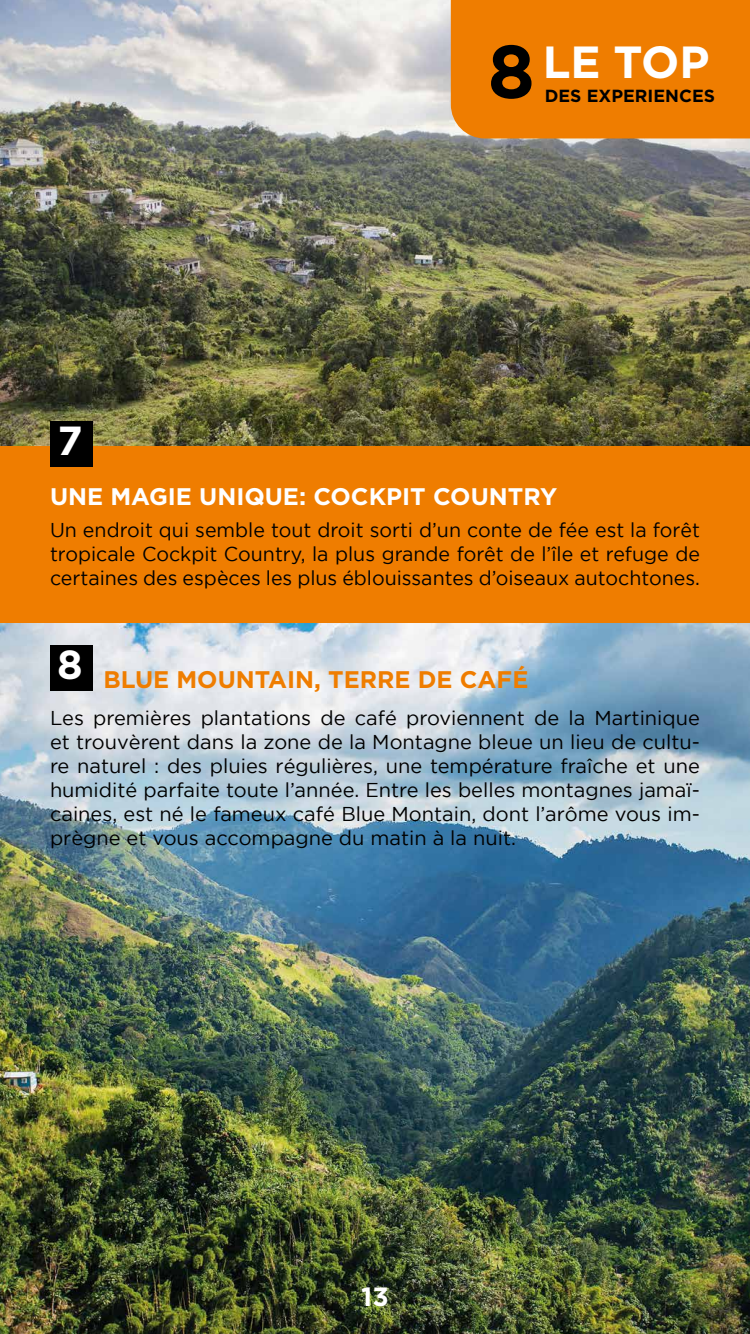
<style>
.page{position:relative;width:750px;height:1334px;background:#ef7d00}
.page>*{position:absolute;margin:0;border:0;box-sizing:border-box;transform-origin:0 0}
.t1{font:700 45px "Gotham HTF";color:#fff}
.t2{font:700 40.6px "Gotham HTF";color:#fff}
.t3{font:700 26.4px "Gotham HTF";color:#fff}
.t4{font:700 24px "Gotham HTF";color:#fff}
.t5{font:700 24px "Gotham HTF";color:#ef7d00}
.t6{font:20px/24px "Gotham HTF";color:#000;text-align:justify}
.t7{font:700 17.6px "Gotham HTF";color:#000}
.s1{font-size:75px;color:#000}
</style>
<div class="page">
<img style="left:0;top:0;width:750px;height:445px">
<img style="left:0;top:624px;width:750px;height:710px">
<div style="left:50px;top:645px;width:42px;height:46px;background:#000"></div>
<div style="left:50px;top:421px;width:42px;height:46px;background:#000"></div>
<svg style="left:451px;top:0;width:299px;height:138px"></svg>
<h2 class="t2" style="left:58px;top:417px;width:27px">7</h2>
<h1 class="t1" style="left:488px;top:36px;width:223px"><span class="s1">8</span> LE TOP</h1>
<p class="t7" style="left:545px;top:85px;width:172px">DES EXPERIENCES</p>
<p class="t4" style="left:50px;top:483px;width:509px">UNE MAGIE UNIQUE: COCKPIT COUNTRY</p>
<p class="t6" style="left:50px;top:518px;width:652px">Un endroit qui semble tout droit sorti d’un conte de fée est la forêt tropicale Cockpit Country, la plus grande forêt de l’île et refuge de certaines des espèces les plus éblouissantes d’oiseaux autochtones.</p>
<p class="t5" style="left:57px;top:666px;width:473px"><sup>8</sup> BLUE MOUNTAIN, TERRE DE CAFÉ</p>
<p class="t6" style="left:50px;top:706px;width:652px">Les premières plantations de café proviennent de la Martinique et trouvèrent dans la zone de la Montagne bleue un lieu de cultu&shy;re naturel : des pluies régulières, une température fraîche et une humidité parfaite toute l’année. Entre les belles montagnes jamaï&shy;caines, est né le fameux café Blue Montain, dont l’arôme vous im&shy;prègne et vous accompagne du matin à la nuit.</p>
<h3 class="t3" style="left:361px;top:1282px;width:29px">13</h3>
</div>
